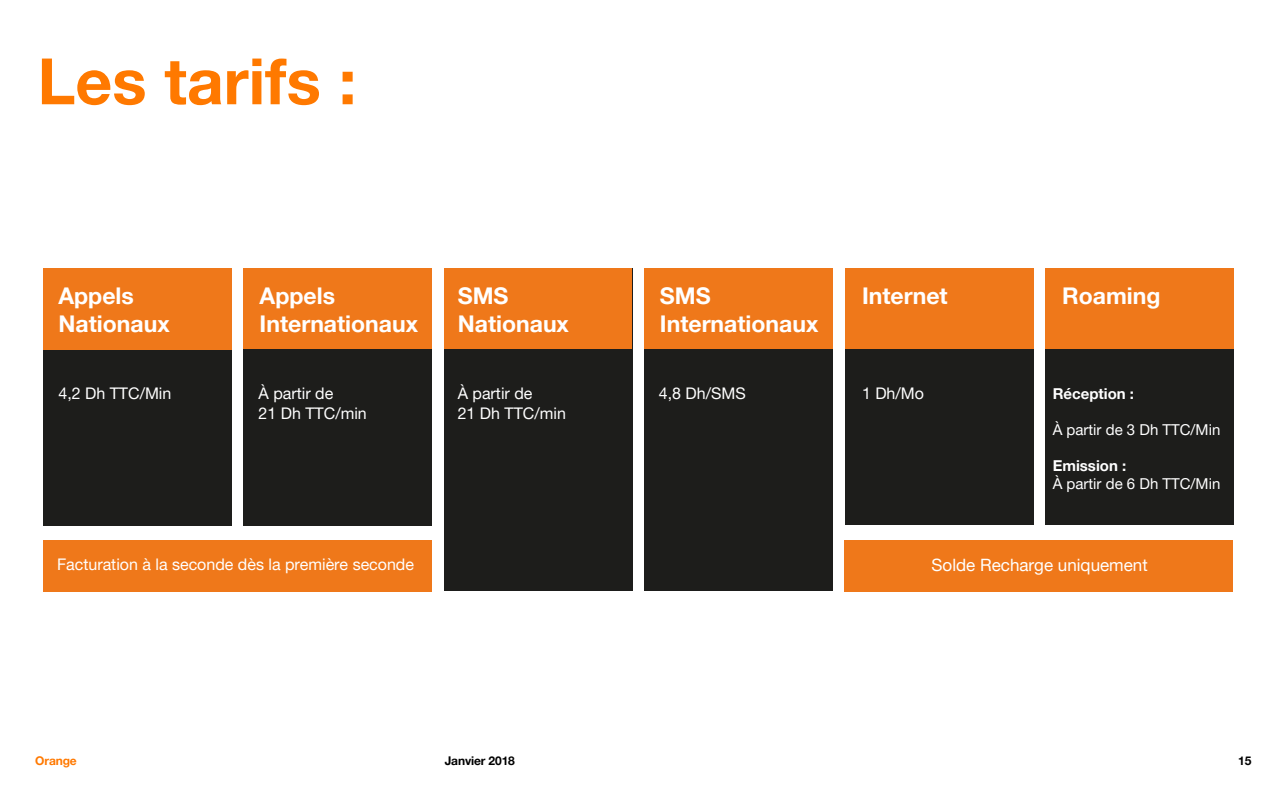
<style>
.page{position:relative;width:1281px;height:800px;background:#fff}
.page>*{position:absolute;margin:0;border:0;box-sizing:border-box;transform-origin:0 0}
.t1{font:700 64px "Helvetica Neue";color:#ff7900}
.t2{font:700 23px/27.6px "Helvetica Neue";color:#fff}
.t3{font:17px "Helvetica Neue";color:#fff}
.t4{font:16px/19.2px "Helvetica Neue";color:#fff}
.t5{font:15px "Helvetica Neue";color:#fff}
.t6{font:700 15px "Helvetica Neue";color:#fff}
.t7{font:700 12px "Helvetica Neue";letter-spacing:-.01em;color:#000}
.t8{font:700 12px "Helvetica Neue";letter-spacing:-.01em;color:#ff7900}
</style>
<div class="page">
<div style="left:43px;top:341px;width:188px;height:184px;background:#1d1d1b"></div>
<div style="left:43px;top:269px;width:188px;height:81px;background:#ef781a"></div>
<div style="left:243px;top:341px;width:188px;height:184px;background:#1d1d1b"></div>
<div style="left:243px;top:269px;width:188px;height:80px;background:#ef781a"></div>
<div style="left:43px;top:540px;width:388px;height:51px;background:#ef781a"></div>
<div style="left:444px;top:269px;width:188px;height:322px;background:#1d1d1b"></div>
<div style="left:444px;top:269px;width:188px;height:80px;background:#ef781a"></div>
<div style="left:644px;top:269px;width:188px;height:322px;background:#1d1d1b"></div>
<div style="left:644px;top:269px;width:188px;height:80px;background:#ef781a"></div>
<div style="left:845px;top:269px;width:188px;height:256px;background:#1d1d1b"></div>
<div style="left:845px;top:269px;width:188px;height:80px;background:#ef781a"></div>
<div style="left:1045px;top:269px;width:188px;height:256px;background:#1d1d1b"></div>
<div style="left:1045px;top:269px;width:188px;height:80px;background:#ef781a"></div>
<div style="left:844px;top:540px;width:388px;height:51px;background:#ef781a"></div>
<h1 class="t1" style="left:37px;top:42px;width:320px">Les tarifs :</h1>
<h2 class="t2" style="left:58px;top:282px;width:113px">Appels<br>Nationaux</h2>
<p class="t4" style="left:58px;top:384px;width:114px">4,2 Dh TTC/Min</p>
<h2 class="t2" style="left:259px;top:282px;width:160px">Appels<br>Internationaux</h2>
<h2 class="t2" style="left:457px;top:282px;width:113px">SMS<br>Nationaux</h2>
<h2 class="t2" style="left:659px;top:282px;width:160px">SMS<br>Internationaux</h2>
<h2 class="t2" style="left:861px;top:282px;width:87px">Internet</h2>
<h2 class="t2" style="left:1061px;top:282px;width:100px">Roaming</h2>
<p class="t4" style="left:258px;top:384px;width:110px">À partir de<br>21 Dh TTC/min</p>
<p class="t4" style="left:457px;top:384px;width:110px">À partir de<br>21 Dh TTC/min</p>
<p class="t4" style="left:658px;top:384px;width:88px">4,8 Dh/SMS</p>
<p class="t4" style="left:861px;top:384px;width:63px">1 Dh/Mo</p>
<p class="t6" style="left:1052px;top:384px;width:83px">Réception :</p>
<p class="t5" style="left:1052px;top:420px;width:169px">À partir de 3 Dh TTC/Min</p>
<p class="t6" style="left:1052px;top:456px;width:75px">Emission :</p>
<p class="t5" style="left:1052px;top:474px;width:169px">À partir de 6 Dh TTC/Min</p>
<p class="t4" style="left:57px;top:555px;width:358px">Facturation à la seconde dès la première seconde</p>
<p class="t3" style="left:931px;top:555px;width:218px">Solde Recharge uniquement</p>
<p class="t8" style="left:35px;top:753px;width:43px">Orange</p>
<p class="t7" style="left:444px;top:753px;width:72px">Janvier 2018</p>
<p class="t7" style="left:1237px;top:753px;width:15px">15</p>
</div>
